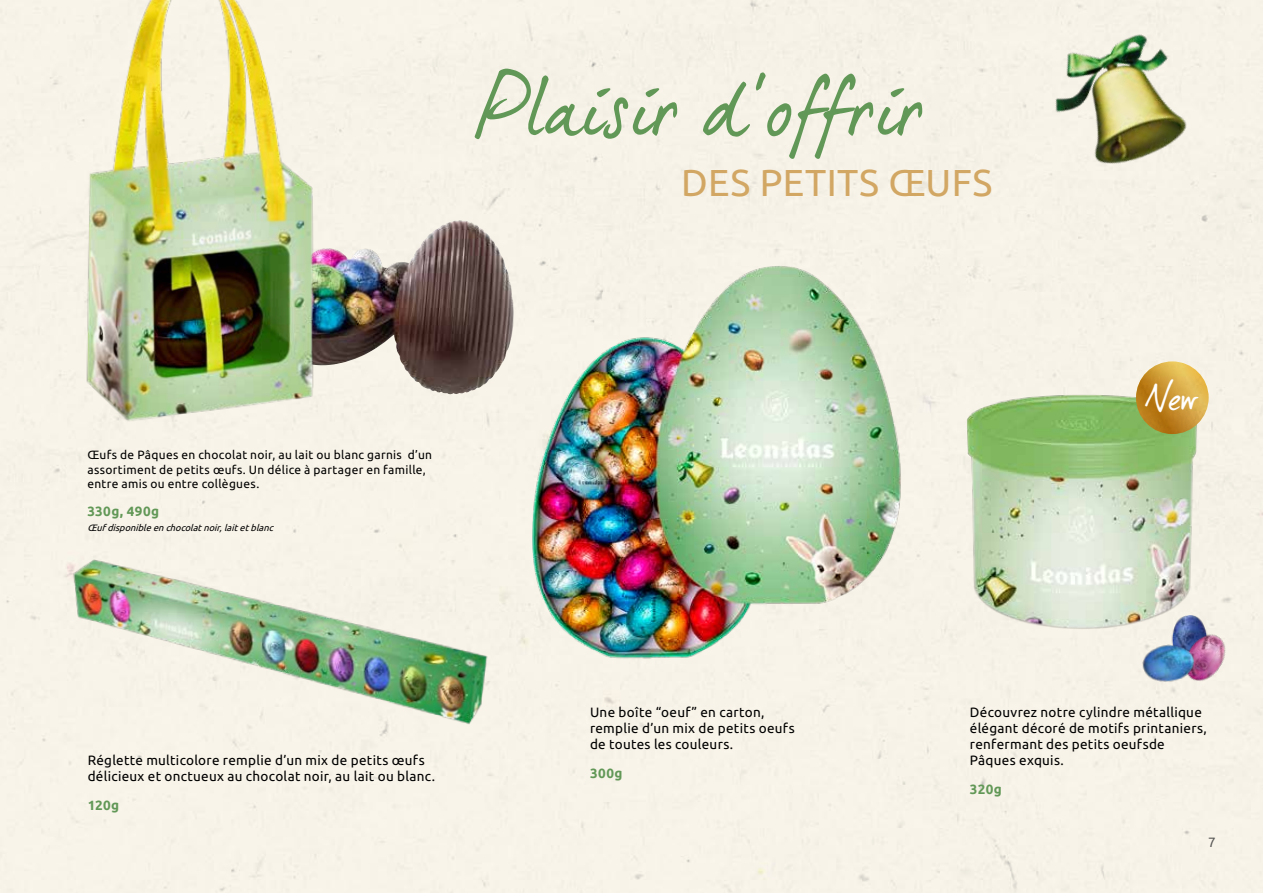
<style>
.page{position:relative;width:1263px;height:893px;background:#fff}
.page>*{position:absolute;margin:0;border:0;box-sizing:border-box;transform-origin:0 0}
.t1{font:79.5px "Leonidas Script TB";color:#629857}
.t2{font:37.5px "Ubuntu";letter-spacing:.01em;color:#d2a663}
.t3{font:35.4px "Leonidas Script TB";color:#fff}
.t4{font:13.5px/16.2px "Ubuntu";letter-spacing:.02em;color:#000}
.t5{font:700 13.5px "Ubuntu";letter-spacing:.03em;color:#629857}
.t6{font:13.5px "Ubuntu";color:#575756}
.t7{font:12px/14.4px "Ubuntu";letter-spacing:.025em;color:#000}
.t8{font:italic 9.3px "Ubuntu";color:#000}
</style>
<div class="page">
<img style="left:43px;top:531px;width:475px;height:215px">
<img style="left:845px;top:327px;width:418px;height:379px">
<img style="left:1162px;top:609px;width:90px;height:97px">
<img style="left:1135px;top:639px;width:64px;height:50px">
<img style="left:1136px;top:361px;width:72px;height:73px">
<img style="left:333px;top:220px;width:181px;height:175px">
<img style="left:61px;top:0;width:272px;height:431px">
<img style="left:506px;top:225px;width:481px;height:465px">
<img style="left:969px;top:0;width:294px;height:238px">
<div style="left:0;top:681px;width:16px;height:212px;background:#f8f4e9"></div>
<h1 class="t1" style="left:477px;top:60px;width:450px">Plaisir d’offrir</h1>
<h2 class="t2" style="left:681px;top:160px;width:313px">DES PETITS ŒUFS</h2>
<p class="t7" style="left:87px;top:448px;width:346px">Œufs de Pâques en chocolat noir, au lait ou blanc garnis d’un assortiment de petits œufs. Un délice à partager en famille, entre amis ou entre collègues.</p>
<p class="t5" style="left:87px;top:503px;width:73px">330g, 490g</p>
<p class="t8" style="left:87px;top:522px;width:190px">Œufdisponibleen chocolatnoir,laitetblanc</p>
<p class="t4" style="left:88px;top:752px;width:349px">Réglette multicolore remplie d’un mix de petits œufs délicieux et onctueux au chocolat noir, au lait ou blanc.</p>
<p class="t5" style="left:88px;top:797px;width:33px">120g</p>
<p class="t4" style="left:590px;top:703px;width:206px">Une boîte “oeuf” en carton, remplie d’un mix de petits oeufs de toutes les couleurs.</p>
<p class="t5" style="left:590px;top:765px;width:34px">300g</p>
<h3 class="t3" style="left:1146px;top:376px;width:54px">New</h3>
<p class="t4" style="left:970px;top:703px;width:239px">Découvrez notre cylindre métallique élégant décoré de motifs printaniers, renfermant des petits oeufsde<br>Pâques exquis.</p>
<p class="t5" style="left:970px;top:781px;width:33px">320g</p>
<p class="t6" style="left:1208px;top:834px;width:9px">7</p>
</div>
